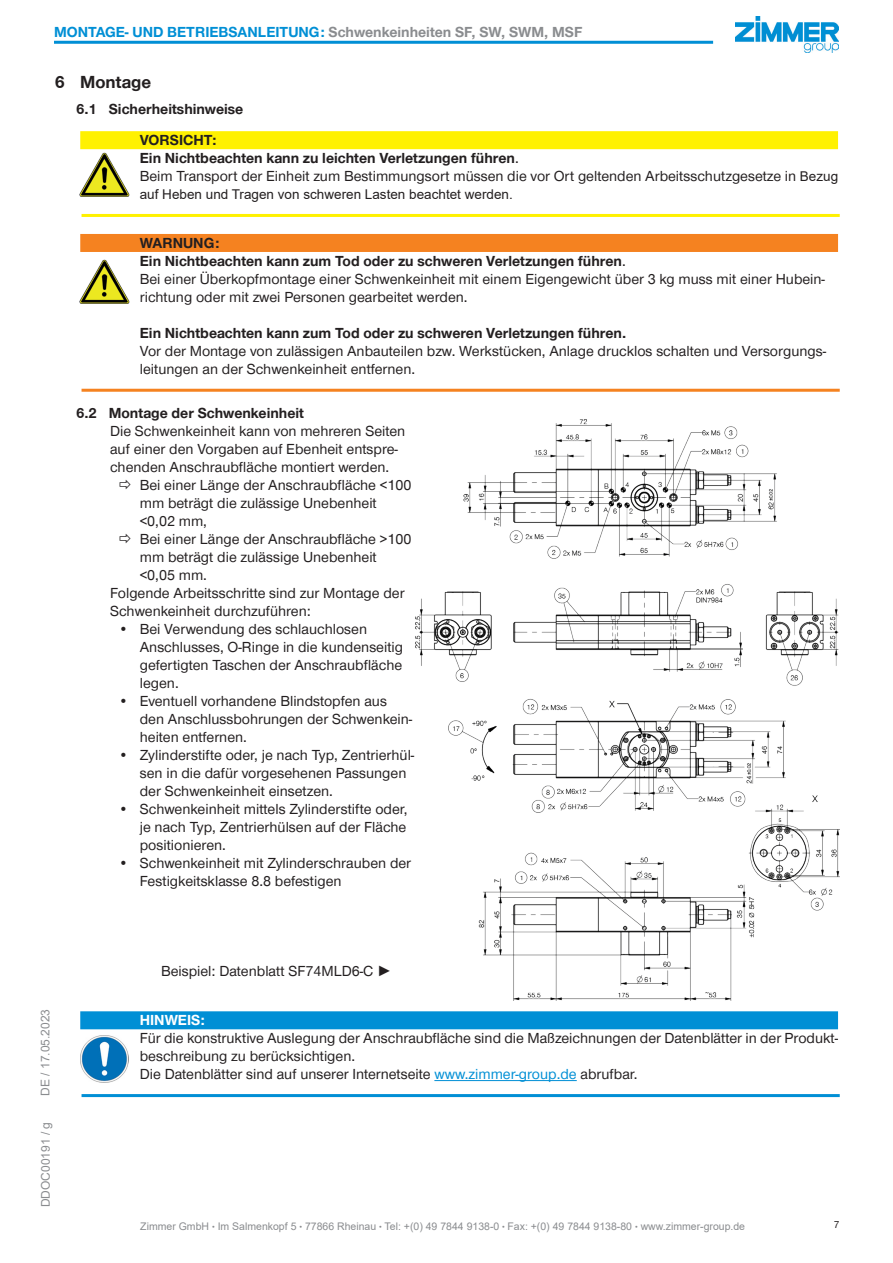
<style>
.page{position:relative;width:893px;height:1263px;background:#fff}
.page>*{position:absolute;margin:0;border:0;box-sizing:border-box;transform-origin:0 0}
.HHT_-_A4_-_Überschri{font:700 18px "Zimmer Group Sans";color:#231f20}
.HHT_-_A4_-_WARNUNG_T{font:15px/18px "Zimmer Group Sans";color:#231f20}
.HHT_-_A4_-_Text_2_10{font:15px/18px "Zimmer Group Sans";color:#231f20}
.HHT_-_A4_-_HINWEIS_T{font:15px/18px "Zimmer Group Sans";color:#231f20}
.HHT_-_A4_-_WARNUNG_T-2{font:700 15px "Zimmer Group Sans";color:#231f20}
.HHT_-_A4_-_VORSICHT{font:15px "Zimmer Group Sans";color:#231f20}
.t1{font:700 15px "Zimmer Group Sans";color:#008fd5}
.HHT_-_A4_-_VORSICHT-2{font:700 15px "Zimmer Group Sans";color:#231f20}
.HHT_-_A4_-Überschrif{font:700 15px "Zimmer Group Sans";color:#231f20}
.HHT_-_A4_-_WARNUNG_F{font:700 15px "Zimmer Group Sans";color:#231f20}
.HHT_-_A4_-_HINWEIS_F{font:700 15px "Zimmer Group Sans";color:#fff}
.HHT_-_A4_-_VORSICHT-3{font:13.5px "Arial";color:#231f20}
.t2{font:12px "Arial";color:#8a8c8f}
.t3{font:10.5px "Arial";color:#8a8c8f}
.t4{font:10.5px "Zimmer Group Sans";color:#231f20}
.s1{color:#8a8c8f}
.s2{font-weight:400}
.s3{font-family:"Arial";font-size:13.5px}
.s4{color:#008fd5}
</style>
<div class="page">
<img style="left:735px;top:17px;width:104px;height:36px">
<hr style="left:54px;top:41px;width:659px;height:3px;background:#008fd5">
<div style="left:80px;top:131px;width:758px;height:18px;background:#fff101"></div>
<div style="left:80px;top:234px;width:758px;height:18px;background:#f58220"></div>
<div style="left:80px;top:1011px;width:758px;height:18px;background:#008fd5"></div>
<hr style="left:434px;top:1080px;width:143px;height:1px;background:#008fd5">
<img style="left:79px;top:153px;width:51px;height:44px">
<hr style="left:82px;top:214px;width:758px;height:3px;background:#fff101">
<img style="left:79px;top:260px;width:51px;height:44px">
<hr style="left:82px;top:389px;width:758px;height:3px;background:#f58220">
<img style="left:415px;top:419px;width:425px;height:581px">
<img style="left:81px;top:1035px;width:47px;height:48px">
<hr style="left:82px;top:1094px;width:758px;height:3px;background:#008fd5">
<p class="t1" style="left:54px;top:21px;width:530px">MONTAGE- UND BETRIEBSANLEITUNG: <span class="s1">Schwenkeinheiten SF, SW, SWM, MSF</span></p>
<p class="HHT_-_A4_-_Überschri" style="left:55px;top:70px;width:98px">6 Montage</p>
<p class="HHT_-_A4_-Überschrif" style="left:76px;top:99px;width:169px">6.1 Sicherheitshinweise</p>
<p class="HHT_-_A4_-_VORSICHT-2" style="left:140px;top:130px;width:78px">VORSICHT:</p>
<p class="HHT_-_A4_-_VORSICHT-2" style="left:140px;top:148px;width:380px">Ein Nichtbeachten kann zu leichten Verletzungen führen<span class="s2">.</span></p>
<p class="HHT_-_A4_-_VORSICHT" style="left:140px;top:166px;width:700px">Beim Transport der Einheit zum Bestimmungsort müssen die vor Ort geltenden Arbeitsschutzgesetze in <span class="s3">Bezug</span></p>
<p class="HHT_-_A4_-_VORSICHT-3" style="left:140px;top:185px;width:374px">auf Heben und Tragen von schweren Lasten beachtet werden.</p>
<p class="HHT_-_A4_-_WARNUNG_F" style="left:140px;top:233px;width:81px">WARNUNG:</p>
<p class="HHT_-_A4_-_WARNUNG_T-2" style="left:140px;top:251px;width:487px">Ein Nichtbeachten kann zum Tod oder zu schweren Verletzungen führen<span class="s2">.</span></p>
<p class="HHT_-_A4_-_WARNUNG_T" style="left:140px;top:269px;width:687px">Bei einer Überkopfmontage einer Schwenkeinheit mit einem Eigengewicht über 3 kg muss mit einer Hubein&shy;richtung oder mit zwei Personen gearbeitet werden.</p>
<p class="HHT_-_A4_-_WARNUNG_T-2" style="left:140px;top:323px;width:488px">Ein Nichtbeachten kann zum Tod oder zu schweren Verletzungen führen.</p>
<p class="HHT_-_A4_-_WARNUNG_T" style="left:140px;top:341px;width:688px">Vor der Montage von zulässigen Anbauteilen bzw. Werkstücken, Anlage drucklos schalten und Versorgungs&shy;leitungen an der Schwenkeinheit entfernen.</p>
<p class="HHT_-_A4_-Überschrif" style="left:76px;top:403px;width:230px">6.2 Montage der Schwenkeinheit</p>
<p class="HHT_-_A4_-_Text_2_10" style="left:110px;top:422px;width:297px">Die Schwenkeinheit kann von mehreren Seiten auf einer den Vorgaben auf Ebenheit entspre&shy;chenden Anschraubfläche montiert werden.</p>
<p class="HHT_-_A4_-_WARNUNG_T" style="left:140px;top:476px;width:273px">Bei einer Länge der Anschraubfläche &lt;100 mm beträgt die zulässige Unebenheit &lt;0,02 mm,</p>
<p class="HHT_-_A4_-_WARNUNG_T" style="left:140px;top:530px;width:273px">Bei einer Länge der Anschraubfläche &gt;100 mm beträgt die zulässige Unebenheit &lt;0,05 mm.</p>
<p class="HHT_-_A4_-_Text_2_10" style="left:110px;top:584px;width:296px">Folgende Arbeitsschritte sind zur Montage der<br>Schwenkeinheit durchzuführen:</p>
<p class="HHT_-_A4_-_WARNUNG_T" style="left:140px;top:620px;width:265px;text-indent:-21px">• Bei Verwendung des schlauchlosen<br>Anschlusses, O-Ringe in die kundenseitig gefertigten Taschen der Anschraubfläche legen.</p>
<p class="HHT_-_A4_-_WARNUNG_T" style="left:140px;top:692px;width:274px;text-indent:-21px">• Eventuell vorhandene Blindstopfen aus den Anschlussbohrungen der Schwenkein&shy;heiten entfernen.</p>
<p class="HHT_-_A4_-_WARNUNG_T" style="left:140px;top:746px;width:276px;text-indent:-21px">• Zylinderstifte oder, je nach Typ, Zentrierhül&shy;sen in die dafür vorgesehenen Passungen der Schwenkeinheit einsetzen.</p>
<p class="HHT_-_A4_-_WARNUNG_T" style="left:140px;top:800px;width:269px;text-align:justify;text-indent:-21px">• Schwenkeinheit mittels Zylinderstifte oder, je nach Typ, Zentrierhülsen auf der Fläche positionieren.</p>
<p class="HHT_-_A4_-_WARNUNG_T" style="left:140px;top:854px;width:273px;text-indent:-21px">• Schwenkeinheit mit Zylinderschrauben der<br>Festigkeitsklasse 8.8 befestigen</p>
<p class="t2" style="left:37px;top:1096px;width:88px;rotate:-90deg">DE / 17.05.2023</p>
<p class="t2" style="left:37px;top:1207px;width:87px;rotate:-90deg">DDOC00191 / g</p>
<p class="HHT_-_A4_-_Text_2_10" style="left:161px;top:962px;width:232px">Beispiel: Datenblatt SF74MLD6-C ►</p>
<p class="HHT_-_A4_-_HINWEIS_F" style="left:140px;top:1010px;width:67px">HINWEIS:</p>
<p class="HHT_-_A4_-_HINWEIS_T" style="left:140px;top:1028px;width:700px">Für die konstruktive Auslegung der Anschraubfläche sind die Maßzeichnungen der Datenblätter in der Produkt&shy;beschreibung zu berücksichtigen.</p>
<p class="HHT_-_A4_-_HINWEIS_T" style="left:140px;top:1064px;width:499px">Die Datenblätter sind auf unserer Internetseite <span class="s4">www.zimmer-group.de</span> abrufbar.</p>
<p class="t3" style="left:140px;top:1219px;width:606px">Zimmer GmbH <sup>●</sup> Im Salmenkopf 5 <sup>●</sup> 77866 Rheinau <sup>●</sup> Tel: +(0) 49 7844 9138-0 <sup>●</sup> Fax: +(0) 49 7844 9138-80 <sup>●</sup> www.zimmer-group.de</p>
<p class="t4" style="left:834px;top:1217px;width:7px">7</p>
</div>
